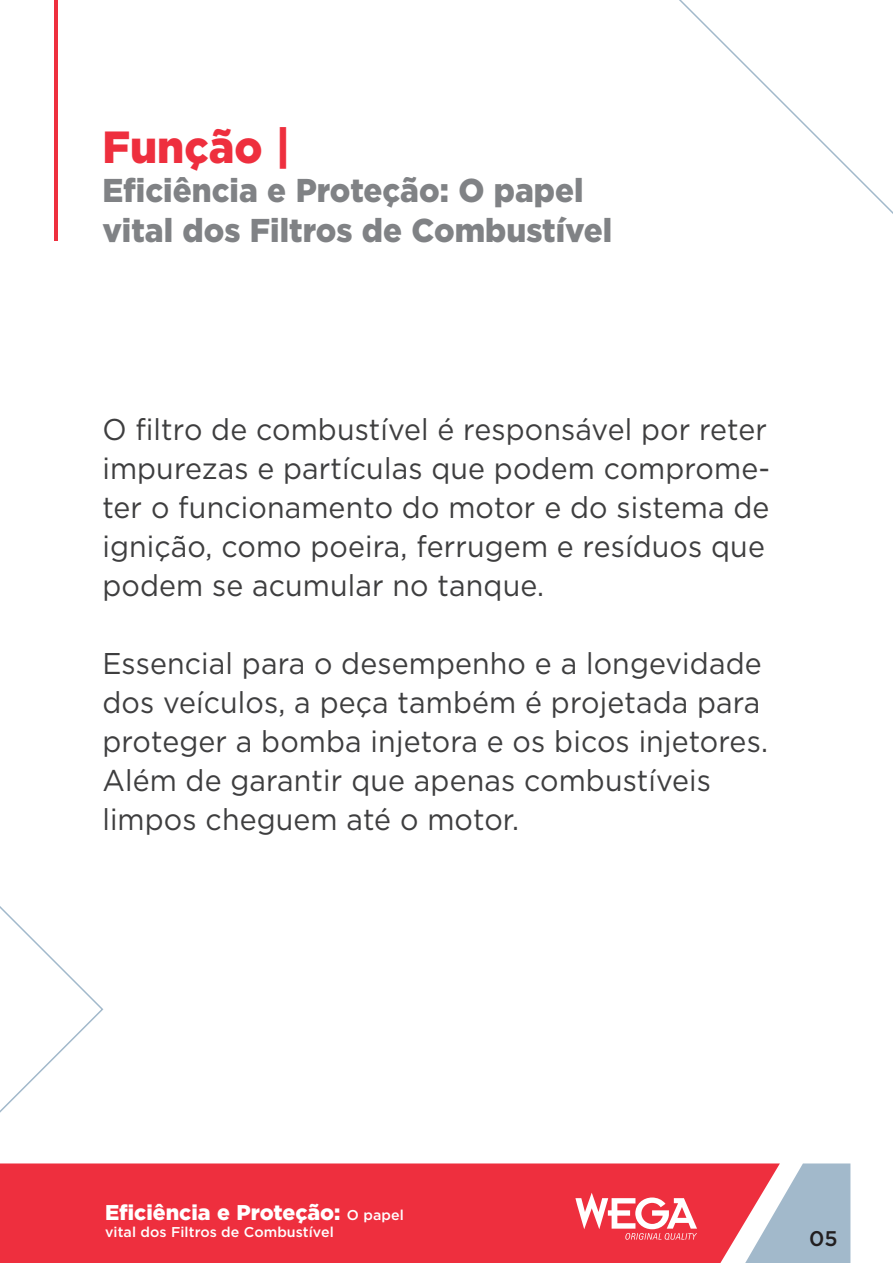
<style>
.page{position:relative;width:893px;height:1263px;background:#fff}
.page>*{position:absolute;margin:0;border:0;box-sizing:border-box;transform-origin:0 0}
.t1{font:900 45px "Gotham";color:#ee2f3e;scale:.95 1}
.t2{font:900 33px/39.6px "Gotham";color:#808285;scale:.95 1}
.t3{font:30px/39px "Gotham";letter-spacing:.005em;color:#3e3e3f;scale:.95 1}
.t4{font:900 21.3px "Gotham";color:#fff}
.t5{font:500 21.15px "Gotham";color:#231f20}
.t6{font:500 14.25px "Gotham";letter-spacing:.005em;color:#fff}
.s1{font-weight:500;font-size:14.25px}
</style>
<div class="page">
<svg style="left:679px;top:0;width:214px;height:214px"></svg>
<svg style="left:0;top:906px;width:104px;height:207px"></svg>
<div style="left:0;top:1163px;width:745px;height:100px;background:#ee2f3e"></div>
<svg style="left:745px;top:1163px;width:105px;height:100px"></svg>
<hr style="left:54px;top:0;width:3px;height:241px;background:#ee2f3e">
<svg style="left:575px;top:1192px;width:122px;height:48px"></svg>
<h1 class="t1" style="left:102px;top:116px;width:200px">Função |</h1>
<p class="t2" style="left:102px;top:170px;width:538px">Eficiência e Proteção: O papel vital dos Filtros de Combustível</p>
<p class="t3" style="left:102px;top:409px;width:704px">O filtro de combustível é responsável por reter impurezas e partículas que podem comprome&shy;ter o funcionamento do motor e do sistema de ignição, como poeira, ferrugem e resíduos que podem se acumular no tanque.</p>
<p class="t3" style="left:102px;top:643px;width:702px">Essencial para o desempenho e a longevidade dos veículos, a peça também é projetada para proteger a bomba injetora e os bicos injetores.<br>Além de garantir que apenas combustíveis limpos cheguem até o motor.</p>
<p class="t4" style="left:105px;top:1198px;width:300px">Eficiência e Proteção: <span class="s1">O papel</span></p>
<p class="t6" style="left:105px;top:1223px;width:230px">vital dos Filtros de Combustível</p>
<p class="t5" style="left:809px;top:1225px;width:30px">05</p>
</div>
